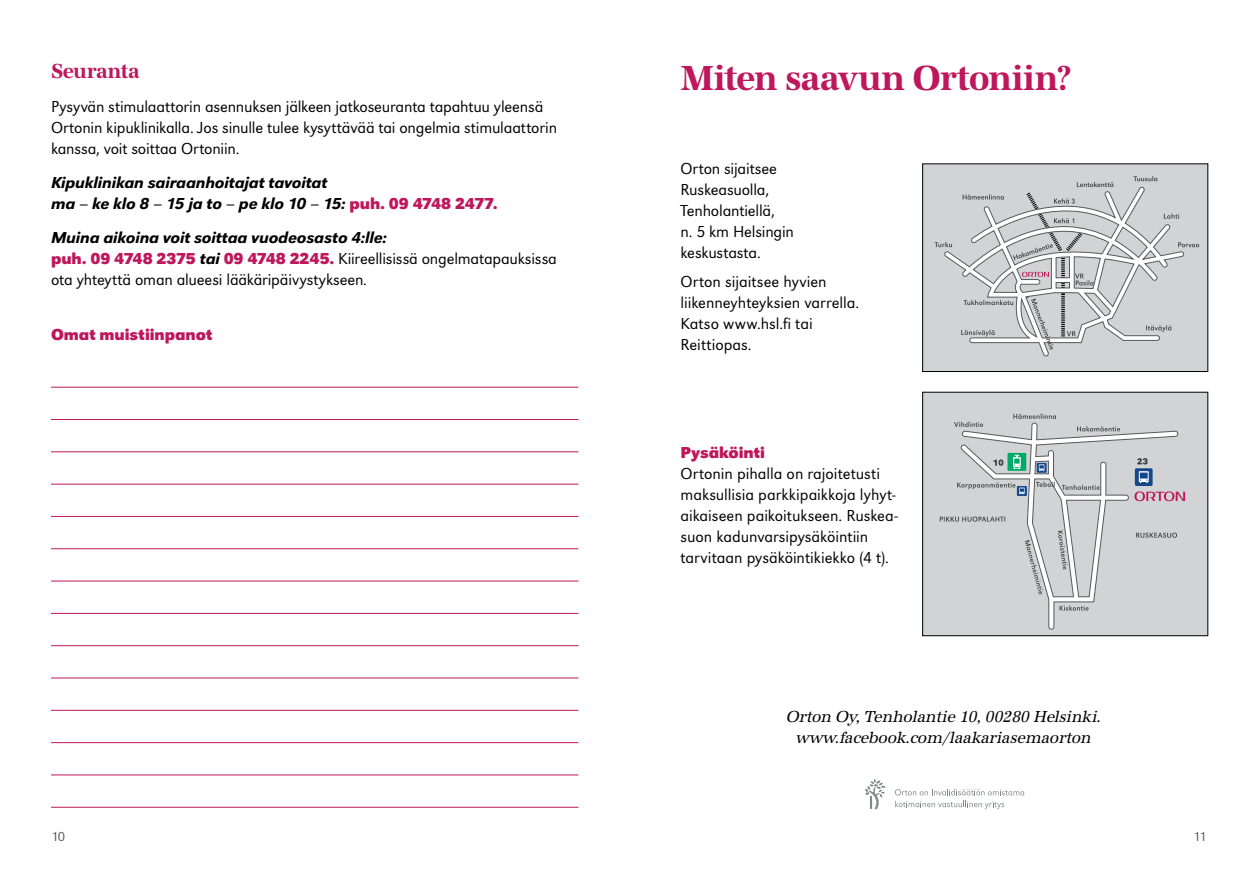
<style>
.page{position:relative;width:1259px;height:893px;background:#fff}
.page>*{position:absolute;margin:0;border:0;box-sizing:border-box;transform-origin:0 0}
.t1{font:700 36px "URW Antiqua Nar";letter-spacing:-.03em;color:#be175c}
.t2{font:700 21px "URW Antiqua Nar";letter-spacing:-.025em;color:#be175c}
.t3{font:300 16.5px/21px "URW Grotesk";letter-spacing:-.005em;color:#000}
.t4{font:16.5px/21px "URW Grotesk Med Ita";letter-spacing:-.005em;color:#000}
.t5{font:italic 16.5px/21px "URW Antiqua Nar";letter-spacing:-.01em;color:#000;text-align:center}
.t6{font:700 16.5px "URW Grotesk";letter-spacing:-.005em;color:#be175c}
.t7{font:300 13.5px "URW Grotesk";color:#58595b}
.s1{font-family:"URW Grotesk";font-weight:700;color:#be175c}
.s2{font-weight:700;color:#be175c}
.s3{font-family:"URW Grotesk Med Ita";font-weight:400}
</style>
<div class="page">
<div style="left:922px;top:164px;width:285px;height:207px;background:#d1d3d4"></div>
<div style="left:922px;top:164px;width:286px;height:208px;border:1px solid #000"></div>
<svg style="left:934px;top:176px;width:265px;height:180px"></svg>
<div style="left:922px;top:392px;width:285px;height:244px;background:#d1d3d4"></div>
<div style="left:922px;top:392px;width:286px;height:244px;border:1px solid #000"></div>
<svg style="left:960px;top:391px;width:218px;height:239px"></svg>
<svg style="left:939px;top:414px;width:246px;height:215px"></svg>
<svg style="left:865px;top:779px;width:20px;height:30px"></svg>
<svg style="left:895px;top:789px;width:129px;height:6px"></svg>
<svg style="left:895px;top:801px;width:109px;height:8px"></svg>
<hr style="left:51px;top:387px;width:527px;height:1px;background:#be175c">
<hr style="left:51px;top:452px;width:527px;height:1px;background:#be175c">
<hr style="left:51px;top:516px;width:527px;height:1px;background:#be175c">
<hr style="left:51px;top:581px;width:527px;height:1px;background:#be175c">
<hr style="left:51px;top:645px;width:527px;height:1px;background:#be175c">
<hr style="left:51px;top:419px;width:527px;height:1px;background:#be175c">
<hr style="left:51px;top:484px;width:527px;height:1px;background:#be175c">
<hr style="left:51px;top:548px;width:527px;height:1px;background:#be175c">
<hr style="left:51px;top:613px;width:527px;height:1px;background:#be175c">
<hr style="left:51px;top:678px;width:527px;height:1px;background:#be175c">
<hr style="left:51px;top:710px;width:527px;height:1px;background:#be175c">
<hr style="left:51px;top:742px;width:527px;height:1px;background:#be175c">
<hr style="left:51px;top:775px;width:527px;height:1px;background:#be175c">
<hr style="left:51px;top:807px;width:527px;height:1px;background:#be175c">
<p class="t2" style="left:51px;top:59px;width:90px">Seuranta</p>
<p class="t3" style="left:51px;top:96px;width:507px">Pysyvän stimulaattorin asennuksen jälkeen jatkoseuranta tapahtuu yleensä<br>Ortonin kipuklinikalla. Jos sinulle tulee kysyttävää tai ongelmia stimulaattorin kanssa, voit soittaa Ortoniin.</p>
<p class="t4" style="left:51px;top:172px;width:448px">Kipuklinikan sairaanhoitajat tavoitat<br>ma – ke klo 8 – 15 ja to – pe klo 10 – 15: <span class="s1">puh. 09 4748 2477.</span></p>
<p class="t4" style="left:51px;top:227px;width:337px">Muina aikoina voit soittaa vuodeosasto 4:lle:</p>
<p class="t3" style="left:51px;top:248px;width:507px"><span class="s2">puh. 09 4748 2375</span> <span class="s3">tai</span> <span class="s2">09 4748 2245.</span> Kiireellisissä ongelmatapauksissa ota yhteyttä oman alueesi lääkäripäivystykseen.</p>
<p class="t6" style="left:51px;top:325px;width:163px">Omat muistiinpanot</p>
<h1 class="t1" style="left:680px;top:57px;width:392px">Miten saavun Ortoniin?</h1>
<p class="t3" style="left:680px;top:158px;width:115px">Orton sijaitsee<br>Ruskeasuolla,<br>Tenholantiellä,<br>n. 5 km Helsingin keskustasta.</p>
<p class="t3" style="left:680px;top:271px;width:180px">Orton sijaitsee hyvien liikenneyhteyksien varrella.<br>Katso www.hsl.fi tai<br>Reittiopas.</p>
<p class="t6" style="left:680px;top:443px;width:86px">Pysäköinti</p>
<p class="t3" style="left:680px;top:463px;width:219px">Ortonin pihalla on rajoitetusti maksullisia parkkipaikkoja lyhyt&shy;aikaiseen paikoitukseen. Ruskea&shy;suon kadunvarsipysäköintiin tarvitaan pysäköintikiekko (4 t).</p>
<p class="t5" style="left:787px;top:706px;width:316px">Orton Oy, Tenholantie 10, 00280 Helsinki. www.facebook.com/laakariasemaorton</p>
<p class="t7" style="left:51px;top:828px;width:16px">10</p>
<p class="t7" style="left:1193px;top:829px;width:15px">11</p>
</div>
